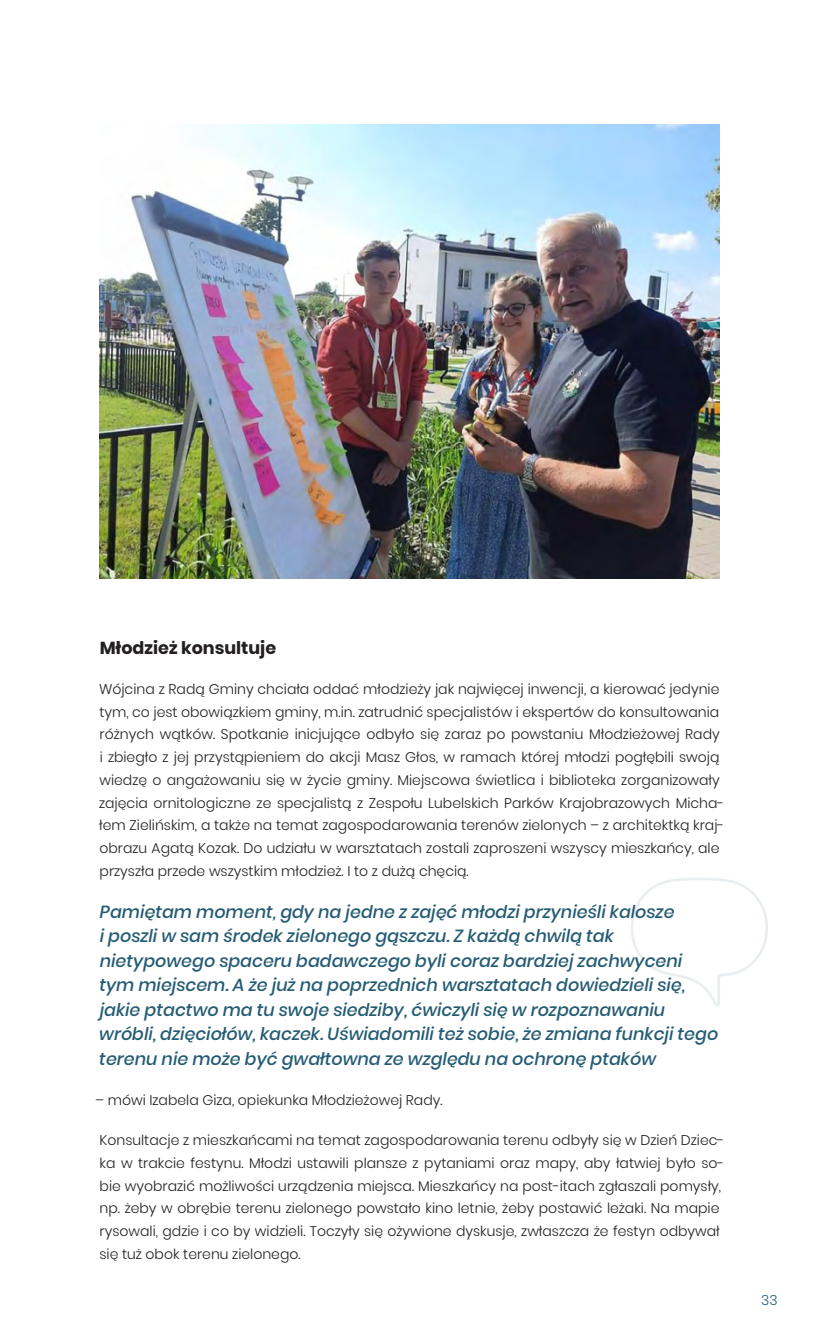
<style>
.page{position:relative;width:819px;height:1340px;background:#fff}
.page>*{position:absolute;margin:0;border:0;box-sizing:border-box;transform-origin:0 0}
.t1{font:italic 500 17.5px/24.5px "Poppins";color:#255c73}
.t2{font:700 17.5px "Poppins";color:#231f20}
.t3{font:300 14px/22.8px "Poppins";color:#231f20}
.t4{font:300 14px "Poppins";color:#255c73}
</style>
<div class="page">
<svg style="left:631px;top:878px;width:137px;height:129px"></svg>
<img style="left:99px;top:124px;width:620px;height:454px">
<p class="t2" style="left:100px;top:637px;width:178px">Młodzież konsultuje</p>
<p class="t3" style="left:99px;top:677px;width:627px">Wójcina z Radą Gminy chciała oddać młodzieży jak najwięcej inwencji, a kierować jedynie tym, co jest obowiązkiem gminy, m.in. zatrudnić specjalistów i ekspertów do konsultowania różnych wątków. Spotkanie inicjujące odbyło się zaraz po powstaniu Młodzieżowej Rady i zbiegło z jej przystąpieniem do akcji Masz Głos, w ramach której młodzi pogłębili swoją wiedzę o angażowaniu się w życie gminy. Miejscowa świetlica i biblioteka zorganizowały zajęcia ornitologiczne ze specjalistą z Zespołu Lubelskich Parków Krajobrazowych Micha&shy;łem Zielińskim, a także na temat zagospodarowania terenów zielonych – z architektką kraj&shy;obrazu Agatą Kozak. Do udziału w warsztatach zostali zaproszeni wszyscy mieszkańcy, ale przyszła przede wszystkim młodzież. I to z dużą chęcią.</p>
<p class="t1" style="left:99px;top:899px;width:620px">Pamiętam moment, gdy na jedne z zajęć młodzi przynieśli kalosze<br>i poszli w sam środek zielonego gąszczu. Z każdą chwilą tak nietypowego spaceru badawczego byli coraz bardziej zachwyceni tym miejscem. A że już na poprzednich warsztatach dowiedzieli się, jakie ptactwo ma tu swoje siedziby, ćwiczyli się w rozpoznawaniu wróbli, dzięciołów, kaczek. Uświadomili też sobie, że zmiana funkcji tego terenu nie może być gwałtowna ze względu na ochronę ptaków</p>
<p class="t3" style="left:96px;top:1088px;width:348px">– mówi Izabela Giza, opiekunka Młodzieżowej Rady.</p>
<p class="t3" style="left:99px;top:1128px;width:626px">Konsultacje z mieszkańcami na temat zagospodarowania terenu odbyły się w Dzień Dziec&shy;ka w trakcie festynu. Młodzi ustawili plansze z pytaniami oraz mapy, aby łatwiej było so&shy;bie wyobrazić możliwości urządzenia miejsca. Mieszkańcy na post-itach zgłaszali pomysły, np. żeby w obrębie terenu zielonego powstało kino letnie, żeby postawić leżaki. Na mapie rysowali, gdzie i co by widzieli. Toczyły się ożywione dyskusje, zwłaszcza że festyn odbywał się tuż obok terenu zielonego.</p>
<p class="t4" style="left:761px;top:1291px;width:18px">33</p>
</div>
